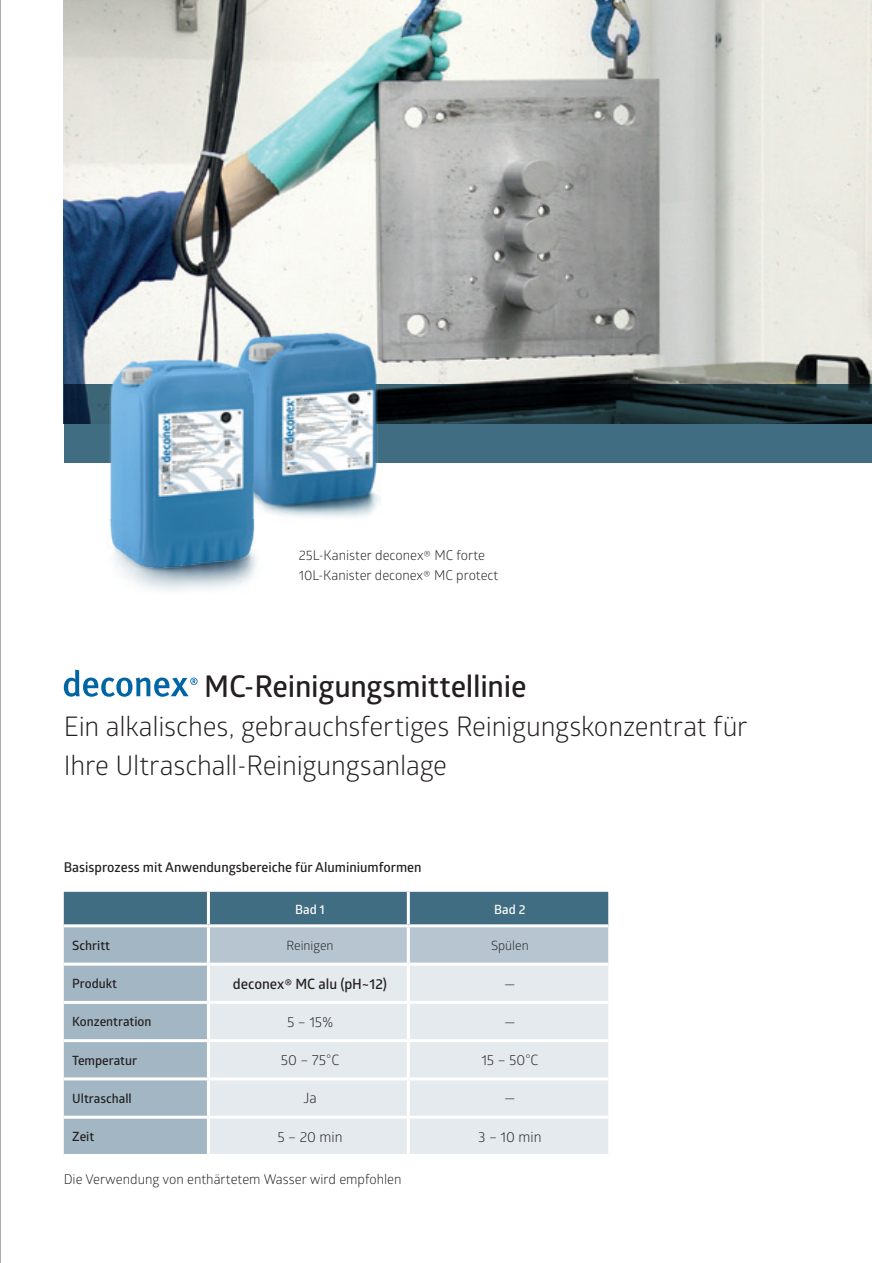
<style>
.page{position:relative;width:872px;height:1263px;background:#fff}
.page>*{position:absolute;margin:0;border:0;box-sizing:border-box;transform-origin:0 0}
.t1{font:600 30px "Glober";letter-spacing:-.01em;color:#231f20}
.t2{font:27px/39px "Glober";letter-spacing:-.01em;color:#231f20}
.t3{font:14.25px "Glober";color:#231f20}
.t4{font:600 14.25px "Glober";color:#231f20}
.t5{font:13.5px/19.5px "Glober";color:#231f20}
.t6{font:600 13.5px "Glober";color:#231f20}
.t7{font:600 12.75px "Glober";color:#231f20}
.t8{font:12.75px "Glober";color:#231f20}
.t9{font:600 12.75px "Glober";color:#fff}
</style>
<div class="page">
<img style="left:64px;top:0;width:808px;height:385px">
<svg style="left:417px;top:385px;width:455px;height:78px;background:#294753"></svg>
<img style="left:197px;top:326px;width:220px;height:145px">
<img style="left:266px;top:471px;width:114px;height:47px">
<img style="left:63px;top:330px;width:203px;height:261px">
<svg style="left:64px;top:670px;width:133px;height:27px"></svg>
<svg style="left:64px;top:892px;width:544px;height:262px;background:#8ba5b3"></svg>
<div style="left:210px;top:965px;width:398px;height:189px;background:#e5eaee"></div>
<hr style="left:207px;top:927px;width:3px;height:35px;background:#fff">
<hr style="left:207px;top:965px;width:3px;height:36px;background:#fff">
<hr style="left:207px;top:1004px;width:3px;height:35px;background:#fff">
<hr style="left:207px;top:1042px;width:3px;height:35px;background:#fff">
<hr style="left:207px;top:1080px;width:3px;height:36px;background:#fff">
<hr style="left:207px;top:1119px;width:3px;height:35px;background:#fff">
<hr style="left:207px;top:892px;width:3px;height:32px;background:#fff">
<hr style="left:407px;top:892px;width:3px;height:32px;background:#fff">
<hr style="left:407px;top:927px;width:3px;height:35px;background:#fff">
<hr style="left:407px;top:965px;width:3px;height:36px;background:#fff">
<hr style="left:407px;top:1004px;width:3px;height:35px;background:#fff">
<hr style="left:407px;top:1042px;width:3px;height:35px;background:#fff">
<hr style="left:407px;top:1080px;width:3px;height:36px;background:#fff">
<hr style="left:407px;top:1119px;width:3px;height:35px;background:#fff">
<hr style="left:208px;top:1001px;width:200px;height:3px;background:#fff">
<hr style="left:408px;top:1001px;width:200px;height:3px;background:#fff">
<hr style="left:208px;top:1039px;width:200px;height:3px;background:#fff">
<hr style="left:408px;top:1039px;width:200px;height:3px;background:#fff">
<hr style="left:208px;top:1077px;width:200px;height:3px;background:#fff">
<hr style="left:408px;top:1077px;width:200px;height:3px;background:#fff">
<hr style="left:208px;top:1116px;width:200px;height:3px;background:#fff">
<hr style="left:408px;top:1116px;width:200px;height:3px;background:#fff">
<hr style="left:64px;top:1001px;width:144px;height:3px;background:#fff">
<hr style="left:64px;top:1039px;width:144px;height:3px;background:#fff">
<hr style="left:64px;top:1077px;width:144px;height:3px;background:#fff">
<hr style="left:64px;top:1116px;width:144px;height:3px;background:#fff">
<hr style="left:64px;top:924px;width:144px;height:3px;background:#fff">
<hr style="left:64px;top:962px;width:143px;height:3px;background:#fff">
<hr style="left:208px;top:924px;width:200px;height:3px;background:#fff">
<hr style="left:408px;top:924px;width:200px;height:3px;background:#fff">
<hr style="left:207px;top:962px;width:201px;height:3px;background:#fff">
<hr style="left:408px;top:962px;width:200px;height:3px;background:#fff">
<hr style="left:0;top:0;width:1px;height:1263px;background:#57585a">
<p class="t5" style="left:299px;top:545px;width:201px">25L-Kanister deconex® MC forte<br>10L-Kanister deconex® MC protect</p>
<h1 class="t1" style="left:204px;top:665px;width:324px">MC-Reinigungsmittellinie</h1>
<h2 class="t2" style="left:64px;top:705px;width:685px">Ein alkalisches, gebrauchsfertiges Reinigungskonzentrat für<br>Ihre Ultraschall-Reinigungsanlage</h2>
<p class="t6" style="left:64px;top:858px;width:359px">Basisprozess mit Anwendungsbereiche für Aluminiumformen</p>
<p class="t9" style="left:295px;top:900px;width:31px">Bad 1</p>
<p class="t9" style="left:494px;top:900px;width:33px">Bad 2</p>
<p class="t7" style="left:72px;top:936px;width:39px">Schritt</p>
<p class="t8" style="left:286px;top:936px;width:49px">Reinigen</p>
<p class="t8" style="left:491px;top:936px;width:39px">Spülen</p>
<p class="t7" style="left:72px;top:974px;width:46px">Produkt</p>
<p class="t4" style="left:233px;top:973px;width:156px">deconex® MC alu (pH~12)</p>
<p class="t3" style="left:504px;top:973px;width:13px">—</p>
<p class="t7" style="left:72px;top:1013px;width:81px">Konzentration</p>
<p class="t3" style="left:287px;top:1012px;width:47px">5 – 15%</p>
<p class="t3" style="left:504px;top:1012px;width:13px">—</p>
<p class="t7" style="left:72px;top:1051px;width:66px">Temperatur</p>
<p class="t3" style="left:281px;top:1050px;width:60px">50 – 75°C</p>
<p class="t3" style="left:481px;top:1050px;width:59px">15 – 50°C</p>
<p class="t7" style="left:72px;top:1089px;width:61px">Ultraschall</p>
<p class="t3" style="left:303px;top:1088px;width:15px">Ja</p>
<p class="t3" style="left:504px;top:1088px;width:13px">—</p>
<p class="t7" style="left:72px;top:1128px;width:24px">Zeit</p>
<p class="t3" style="left:277px;top:1127px;width:67px">5 – 20 min</p>
<p class="t3" style="left:478px;top:1127px;width:65px">3 – 10 min</p>
<p class="t5" style="left:64px;top:1168px;width:339px">Die Verwendung von enthärtetem Wasser wird empfohlen</p>
</div>
